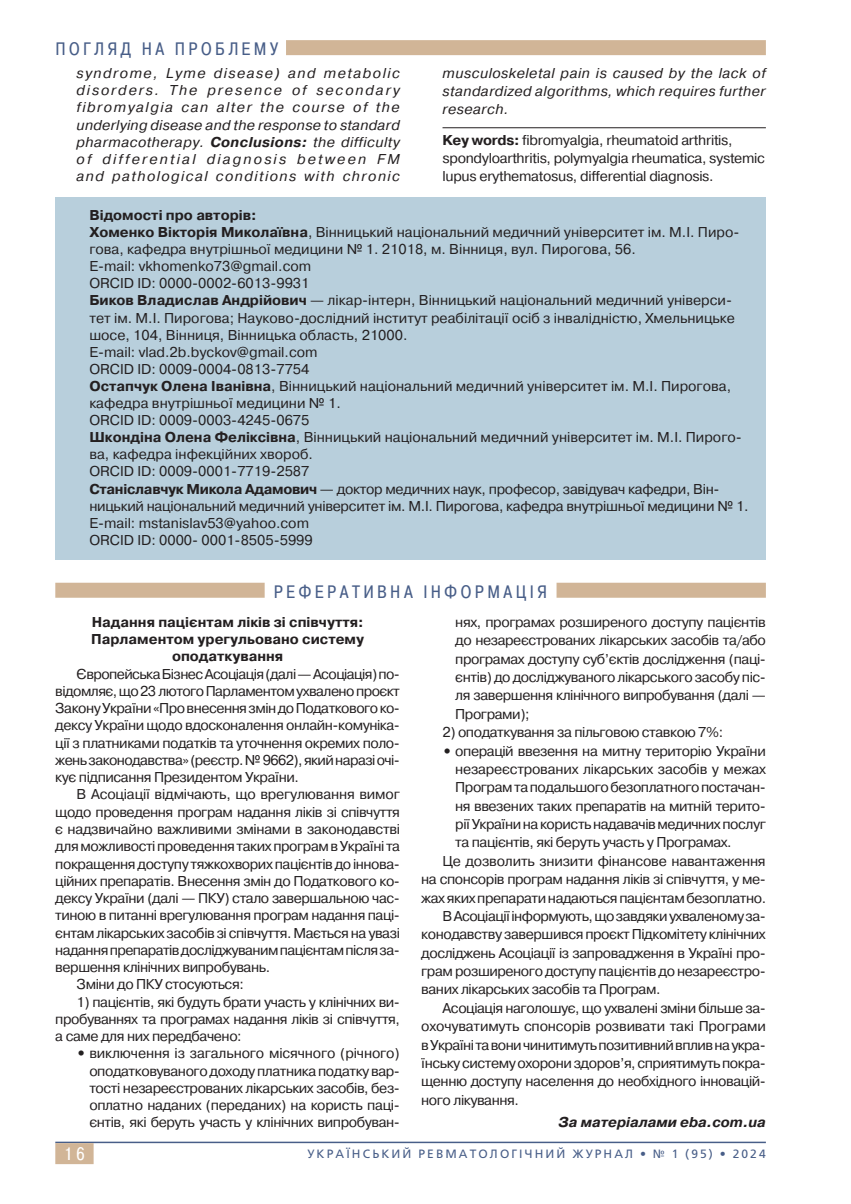
<style>
.page{position:relative;width:851px;height:1204px;background:#fff}
.page>*{position:absolute;margin:0;border:0;box-sizing:border-box;transform-origin:0 0}
.Колонтитул_1{font:18px "Pragmatica Cond";letter-spacing:.175em;color:#485e88}
.t1{font:18px "Pragmatica Cond";color:#fff}
.Текст{font:14.25px/17.1px "Pragmatica";color:#231f20;text-align:justify}
.Список{font:14.25px/18.3px "Pragmatica";letter-spacing:-.03em;color:#231f20;text-align:justify}
.Резюме_2{font:italic 14.25px/17.2px "Pragmatica";letter-spacing:.065em;color:#231f20;text-align:justify}
.Текст-2{font:14.25px/18.3px "Pragmatica";letter-spacing:-.03em;color:#231f20}
.Ключевые_слова_2{font:14.25px/18.1px "Pragmatica";letter-spacing:-.02em;color:#231f20}
.Реферативная{font:700 14.25px/17.2px "Pragmatica";color:#231f20;text-align:center}
.По_материалам{font:italic 700 14.25px "Pragmatica";color:#231f20}
.t2{font:12px "Free Set";letter-spacing:.175em;color:#485e88}
.s1{font-weight:700}
</style>
<div class="page">
<hr style="left:55px;top:1141px;width:710px;height:2px;background:#485e88">
<div style="left:55px;top:1142px;width:39px;height:21px;background:#d1b597"></div>
<hr style="left:442px;top:127px;width:323px;height:1px;background:#231f20">
<div style="left:55px;top:197px;width:710px;height:363px;background:#b8cfdc"></div>
<div style="left:55px;top:582px;width:710px;height:15px;background:#d1b597"></div>
<div style="left:264px;top:581px;width:292px;height:18px;background:#fff"></div>
<div style="left:55px;top:40px;width:710px;height:15px;background:#d1b597"></div>
<div style="left:45px;top:38px;width:241px;height:18px;background:#fff"></div>
<p class="Колонтитул_1" style="left:55px;top:38px;width:224px">ПОГЛЯД НА ПРОБЛЕМУ</p>
<p class="Резюме_2" style="left:77px;top:65px;width:325px">syndrome, Lyme disease) and metabolic disorders. The presence of secondary fibromyalgia can alter the course of the underlying disease and the response to standard pharmacotherapy. <span class="s1">Conclusions:</span> the difficulty of differential diagnosis between FM and pathological conditions with chronic</p>
<p class="Резюме_2" style="left:442px;top:64px;width:325px;line-height:18.1px">musculoskeletal pain is caused by the lack of standardized algorithms, which requires further research.</p>
<p class="Ключевые_слова_2" style="left:442px;top:131px;width:324px"><span class="s1">Key words:</span> fibromyalgia, rheumatoid arthritis, spondyloarthritis, polymyalgia rheumatica, systemic lupus erythematosus, differential diagnosis.</p>
<p class="Текст" style="left:89px;top:207px;width:660px;text-align:left"><span class="s1">Відомості про авторів:<br>Хоменко Вікторія Миколаївна</span>, Вінницький національний медичний університет ім. М.І. Пиро&shy;гова, кафедра внутрішньої медицини № 1. 21018, м. Вінниця, вул. Пирогова, 56.<br>E-mail: vkhomenko73@gmail.com<br>ORCID ID: 0000-0002-6013-9931<br><span class="s1">Биков Владислав Андрійович</span> — лікар-інтерн, Вінницький національний медичний універси&shy;тет ім. М.І. Пирогова; Науково-дослідний інститут реабілітації осіб з інвалідністю, Хмельницьке шосе, 104, Вінниця, Вінницька область, 21000.<br>E-mail: vlad.2b.byckov@gmail.com<br>ORCID ID: 0009-0004-0813-7754<br><span class="s1">Остапчук Олена Іванівна</span>, Вінницький національний медичний університет ім. М.І. Пирогова, кафедра внутрішньої медицини № 1.<br>ORCID ID: 0009-0003-4245-0675<br><span class="s1">Шкондіна Олена Феліксівна</span>, Вінницький національний медичний університет ім. М.І. Пирого&shy;ва, кафедра інфекційних хвороб.<br>ORCID ID: 0009-0001-7719-2587<br><span class="s1">Станіславчук Микола Адамович</span> — доктор медичних наук, професор, завідувач кафедри, Він&shy;ницький національний медичний університет ім. М.І. Пирогова, кафедра внутрішньої медицини № 1.<br>E-mail: mstanislav53@yahoo.com<br>ORCID ID: 0000- 0001-8505-5999</p>
<p class="Колонтитул_1" style="left:274px;top:580px;width:275px">РЕФЕРАТИВНА ІНФОРМАЦІЯ</p>
<p class="Реферативная" style="left:91px;top:613px;width:274px">Надання пацієнтам ліків зі співчуття:<br>Парламентом урегульовано систему оподаткування</p>
<p class="Текст" style="left:55px;top:665px;width:346px;text-indent:21px">Європейська Бізнес Асоціація (далі— Асоціація) по&shy;відомляє, що 23 лютого Парламентом ухвалено проєкт Закону України «Провнесення змін доПодаткового ко&shy;дексу України щодо вдосконалення онлайн-комуніка&shy;ції з платниками податків та уточнення окремих поло&shy;жень законодавства» (реєстр. № 9662), який наразі очі&shy;кує підписання Президентом України.</p>
<p class="Текст" style="left:55px;top:786px;width:346px;text-indent:21px">В Асоціації відмічають, що врегулювання вимог щодо проведення програм надання ліків зі співчуття є надзвичайно важливими змінами в законодавстві дляможливості проведення таких програм вУкраїні та покращення доступу тяжкохворих пацієнтів до іннова&shy;ційних препаратів. Внесення змін до Податкового ко&shy;дексу України (далі — ПКУ) стало завершальною час&shy;тиною в питанні врегулювання програм надання паці&shy;єнтам лікарських засобів зі співчуття. Мається на увазі надання препаратів досліджуваним пацієнтам після за&shy;вершення клінічних випробувань.</p>
<p class="Текст-2" style="left:77px;top:975px;width:169px">Зміни до ПКУ стосуються:</p>
<p class="Текст" style="left:55px;top:993px;width:346px;text-indent:21px">1) пацієнтів, які будуть брати участь у клінічних ви&shy;пробуваннях та програмах надання ліків зі співчуття, а саме для них передбачено:</p>
<p class="Список" style="left:89px;top:1045px;width:312px;line-height:17.2px;text-indent:-13px"><span class="s1">•</span> виключення із загального місячного (річного) оподатковуваного доходу платника податку вар&shy;тості незареєстрованих лікарських засобів, без&shy;оплатно наданих (переданих) на користь паці&shy;єнтів, які беруть участь у клінічних випробуван-</p>
<p class="Список" style="left:455px;top:613px;width:312px">нях, програмах розширеного доступу пацієнтів до незареєстрованих лікарських засобів та/або програмах доступу суб’єктів дослідження (паці&shy;єнтів) до досліджуваного лікарського засобу піс&shy;ля завершення клінічного випробування (далі — Програми);</p>
<p class="Текст-2" style="left:442px;top:723px;width:282px">2) оподаткування за пільговою ставкою 7%:</p>
<p class="Список" style="left:455px;top:741px;width:312px;text-indent:-13px"><span class="s1">•</span> операцій ввезення на митну територію України незареєстрованих лікарських засобів у межах Програм та подальшого безоплатного постачан&shy;ня ввезених таких препаратів на митній терито&shy;рії України накористь надавачів медичних послуг та пацієнтів, які беруть участь у Програмах.</p>
<p class="Текст-2" style="left:421px;top:852px;width:346px;text-indent:21px">Це дозволить знизити фінансове навантаження на спонсорів програм надання ліків зі співчуття, у ме&shy;жах яких препарати надаються пацієнтам безоплатно.</p>
<p class="Текст" style="left:421px;top:907px;width:346px;line-height:18.3px;text-indent:21px">ВАсоціації інформують, що завдяки ухваленому за&shy;конодавству завершився проєкт Підкомітету клінічних досліджень Асоціації із запровадження в Україні про&shy;грам розширеного доступу пацієнтів до незареєстро&shy;ваних лікарських засобів та Програм.</p>
<p class="Текст" style="left:421px;top:999px;width:346px;line-height:18.3px;text-indent:21px">Асоціація наголошує, що ухвалені зміни більше за&shy;охочуватимуть спонсорів розвивати такі Програми вУкраїні та вони чинитимуть позитивний вплив наукра&shy;їнську систему охорони здоров’я, сприятимуть покра&shy;щенню доступу населення до необхідного інновацій&shy;ного лікування.</p>
<p class="По_материалам" style="left:558px;top:1113px;width:209px">За матеріалами eba.com.ua</p>
<p class="t1" style="left:64px;top:1142px;width:22px">16</p>
<p class="t2" style="left:307px;top:1146px;width:459px">УКРАЇНСЬКИЙ РЕВМАТОЛОГІЧНИЙ ЖУРНАЛ • № 1 (95) • 2024</p>
</div>
